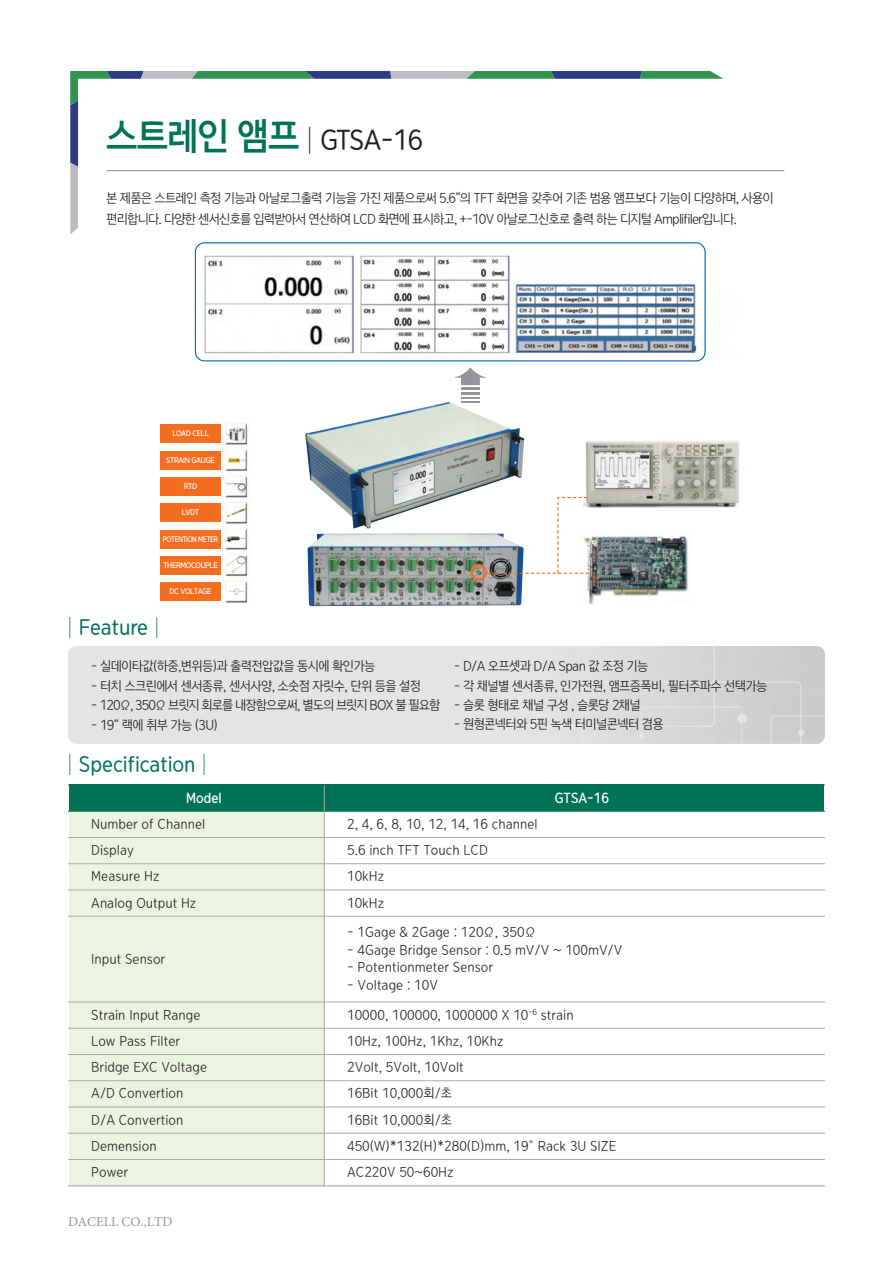
<style>
.page{position:relative;width:893px;height:1263px;background:#fff}
.page>*{position:absolute;margin:0;border:0;box-sizing:border-box;transform-origin:0 0}
.t1{font:27px "Everyday Gothic R";letter-spacing:-.045em;color:#231f20;scale:.95 1}
.t2{font:21px "Everyday Gothic R";color:#007255;scale:.95 1}
.t3{font:13.5px "Everyday Gothic L";color:#231f20;scale:.95 1}
.t4{font:13.5px "Everyday Gothic L";letter-spacing:-.05em;color:#231f20;scale:.95 1}
.t5{font:13.5px/21px "Everyday Gothic L";letter-spacing:-.065em;color:#231f20;scale:.95 1}
.t6{font:13.5px "Everyday Gothic L";letter-spacing:-.075em;color:#231f20;scale:.95 1}
.t7{font:13.5px "Minion Pro";color:#939598}
.t8{font:13.5px "Everyday Gothic B";color:#fff;scale:.95 1}
.t9{font:7.5px "Everyday Gothic B";letter-spacing:-.05em;color:#fff}
.t10{font:7.5px "Everyday Gothic B";letter-spacing:-.05em;color:#fff;scale:.9 1}
.s1{font-family:"Everyday Gothic B";font-size:37.5px;color:#007255}
</style>
<div class="page">
<svg style="left:70px;top:71px;width:653px;height:163px"></svg>
<div style="left:69px;top:785px;width:255px;height:26px;background:#007255"></div>
<div style="left:324px;top:785px;width:500px;height:26px;background:#007255"></div>
<div style="left:69px;top:811px;width:255px;height:26px;background:#ebf4de"></div>
<div style="left:69px;top:837px;width:255px;height:27px;background:#ebf4de"></div>
<div style="left:69px;top:864px;width:255px;height:26px;background:#ebf4de"></div>
<div style="left:69px;top:890px;width:255px;height:26px;background:#ebf4de"></div>
<div style="left:69px;top:916px;width:255px;height:86px;background:#ebf4de"></div>
<div style="left:69px;top:1002px;width:255px;height:26px;background:#ebf4de"></div>
<div style="left:69px;top:1028px;width:255px;height:26px;background:#ebf4de"></div>
<div style="left:69px;top:1054px;width:255px;height:27px;background:#ebf4de"></div>
<div style="left:69px;top:1081px;width:255px;height:26px;background:#ebf4de"></div>
<div style="left:69px;top:1107px;width:255px;height:26px;background:#ebf4de"></div>
<div style="left:69px;top:1133px;width:255px;height:26px;background:#ebf4de"></div>
<div style="left:69px;top:1159px;width:255px;height:27px;background:#ebf4de"></div>
<hr style="left:324px;top:785px;width:1px;height:401px;background:#a8a9ad">
<hr style="left:68px;top:785px;width:757px;height:1px;background:#007255">
<hr style="left:68px;top:811px;width:757px;height:1px;background:#007255">
<hr style="left:68px;top:837px;width:757px;height:1px;background:#a8a9ad">
<hr style="left:68px;top:863px;width:757px;height:1px;background:#a8a9ad">
<hr style="left:68px;top:889px;width:757px;height:1px;background:#a8a9ad">
<hr style="left:68px;top:916px;width:757px;height:1px;background:#a8a9ad">
<hr style="left:68px;top:1002px;width:757px;height:1px;background:#a8a9ad">
<hr style="left:68px;top:1028px;width:757px;height:1px;background:#a8a9ad">
<hr style="left:68px;top:1054px;width:757px;height:1px;background:#a8a9ad">
<hr style="left:68px;top:1080px;width:757px;height:1px;background:#a8a9ad">
<hr style="left:68px;top:1106px;width:757px;height:1px;background:#a8a9ad">
<hr style="left:68px;top:1133px;width:757px;height:1px;background:#a8a9ad">
<hr style="left:68px;top:1159px;width:757px;height:1px;background:#a8a9ad">
<hr style="left:68px;top:1185px;width:757px;height:1px;background:#a8a9ad">
<hr style="left:106px;top:170px;width:678px;height:1px;background:#939598">
<img style="left:308px;top:533px;width:215px;height:73px">
<img style="left:305px;top:402px;width:219px;height:127px">
<img style="left:585px;top:441px;width:154px;height:67px">
<img style="left:587px;top:536px;width:102px;height:69px">
<img style="left:162px;top:423px;width:88px;height:180px">
<div style="left:160px;top:425px;width:61px;height:18px;background:#f36e21"></div>
<div style="left:160px;top:451px;width:61px;height:18px;background:#f36e21"></div>
<div style="left:160px;top:477px;width:61px;height:18px;background:#f36e21"></div>
<div style="left:160px;top:504px;width:61px;height:18px;background:#f36e21"></div>
<div style="left:160px;top:530px;width:61px;height:18px;background:#f36e21"></div>
<div style="left:160px;top:556px;width:61px;height:18px;background:#f36e21"></div>
<div style="left:160px;top:583px;width:61px;height:18px;background:#f36e21"></div>
<svg style="left:195px;top:242px;width:511px;height:119px"></svg>
<svg style="left:455px;top:367px;width:31px;height:35px"></svg>
<svg style="left:470px;top:496px;width:119px;height:85px"></svg>
<h1 class="t1" style="left:106px;top:126px;width:335px"><span class="s1">스트레인 앰프</span>│GTSA-16</h1>
<p class="t5" style="left:106px;top:188px;width:704px">본 제품은 스트레인 측정 기능과 아날로그출력 기능을 가진 제품으로써 5.6“의 TFT 화면을 갖추어 기존 범용 앰프보다 기능이 다양하며, 사용이 편리합니다. 다양한 센서신호를 입력받아서 연산하여 LCD 화면에 표시하고, +-10V 아날로그신호로 출력 하는 디지털 Amplifiler입니다.</p>
<p class="t9" style="left:172px;top:430px;width:38px">LOAD CELL</p>
<p class="t9" style="left:166px;top:456px;width:50px">STRAIN GAUGE</p>
<p class="t9" style="left:184px;top:482px;width:15px">RTD</p>
<p class="t9" style="left:182px;top:509px;width:19px">LVDT</p>
<p class="t10" style="left:163px;top:535px;width:63px">POTENTION METER</p>
<p class="t9" style="left:163px;top:561px;width:56px">THERMOCOUPLE</p>
<p class="t9" style="left:169px;top:587px;width:44px">DC VOLTAGE</p>
<h2 class="t2" style="left:61px;top:617px;width:112px">│Feature│</h2>
<p class="t4" style="left:91px;top:659px;width:301px">- 실데이타값(하중,변위등)과 출력전압값을 동시에 확인가능</p>
<p class="t4" style="left:91px;top:679px;width:349px">- 터치 스크린에서 센서종류, 센서사양, 소숫점 자릿수, 단위 등을 설정</p>
<p class="t6" style="left:91px;top:698px;width:369px">- 120Ω, 350Ω 브릿지 회로를 내장함으로써, 별도의 브릿지 BOX 불 필요함</p>
<p class="t3" style="left:91px;top:718px;width:135px">- 19“ 랙에 취부 가능 (3U)</p>
<p class="t4" style="left:454px;top:659px;width:206px">- D/A 오프셋과 D/A Span 값 조정 기능</p>
<p class="t4" style="left:454px;top:679px;width:331px">- 각 채널별 센서종류, 인가전원, 앰프증폭비, 필터주파수 선택가능</p>
<p class="t4" style="left:454px;top:698px;width:198px">- 슬롯 형태로 채널 구성 , 슬롯당 2채널</p>
<p class="t4" style="left:454px;top:718px;width:223px">- 원형콘넥터와 5핀 녹색 터미널콘넥터 겸용</p>
<h2 class="t2" style="left:61px;top:753px;width:161px">│Specification│</h2>
<p class="t8" style="left:186px;top:791px;width:39px">Model</p>
<p class="t8" style="left:555px;top:791px;width:59px">GTSA-16</p>
<p class="t3" style="left:91px;top:817px;width:121px">Number of Channel</p>
<p class="t3" style="left:347px;top:817px;width:202px">2, 4, 6, 8, 10, 12, 14, 16 channel</p>
<p class="t3" style="left:91px;top:843px;width:46px">Display</p>
<p class="t3" style="left:347px;top:843px;width:150px">5.6 inch TFT Touch LCD</p>
<p class="t3" style="left:91px;top:869px;width:73px">Measure Hz</p>
<p class="t3" style="left:347px;top:869px;width:41px">10kHz</p>
<p class="t3" style="left:91px;top:896px;width:112px">Analog Output Hz</p>
<p class="t3" style="left:347px;top:896px;width:41px">10kHz</p>
<p class="t3" style="left:91px;top:952px;width:80px">Input Sensor</p>
<p class="t3" style="left:347px;top:925px;width:200px">- 1Gage &amp; 2Gage : 120Ω, 350Ω</p>
<p class="t3" style="left:347px;top:943px;width:291px">- 4Gage Bridge Sensor : 0.5 mV/V ~ 100mV/V</p>
<p class="t3" style="left:347px;top:960px;width:155px">- Potentionmeter Sensor</p>
<p class="t3" style="left:347px;top:978px;width:97px">- Voltage : 10V</p>
<p class="t3" style="left:91px;top:1008px;width:116px">Strain Input Range</p>
<p class="t3" style="left:347px;top:1008px;width:240px">10000, 100000, 1000000 X 10<sup>-6</sup> strain</p>
<p class="t3" style="left:91px;top:1034px;width:95px">Low Pass Filter</p>
<p class="t3" style="left:347px;top:1034px;width:166px">10Hz, 100Hz, 1Khz, 10Khz</p>
<p class="t3" style="left:91px;top:1060px;width:123px">Bridge EXC Voltage</p>
<p class="t3" style="left:347px;top:1060px;width:124px">2Volt, 5Volt, 10Volt</p>
<p class="t3" style="left:91px;top:1086px;width:99px">A/D Convertion</p>
<p class="t3" style="left:347px;top:1086px;width:112px">16Bit 10,000회/초</p>
<p class="t3" style="left:91px;top:1113px;width:99px">D/A Convertion</p>
<p class="t3" style="left:347px;top:1113px;width:112px">16Bit 10,000회/초</p>
<p class="t3" style="left:91px;top:1139px;width:70px">Demension</p>
<p class="t3" style="left:347px;top:1139px;width:285px">450(W)*132(H)*280(D)mm, 19" Rack 3U SIZE</p>
<p class="t3" style="left:91px;top:1165px;width:40px">Power</p>
<p class="t3" style="left:347px;top:1165px;width:113px">AC220V 50~60Hz</p>
<p class="t7" style="left:68px;top:1213px;width:106px">DACELL CO.,LTD</p>
</div>
